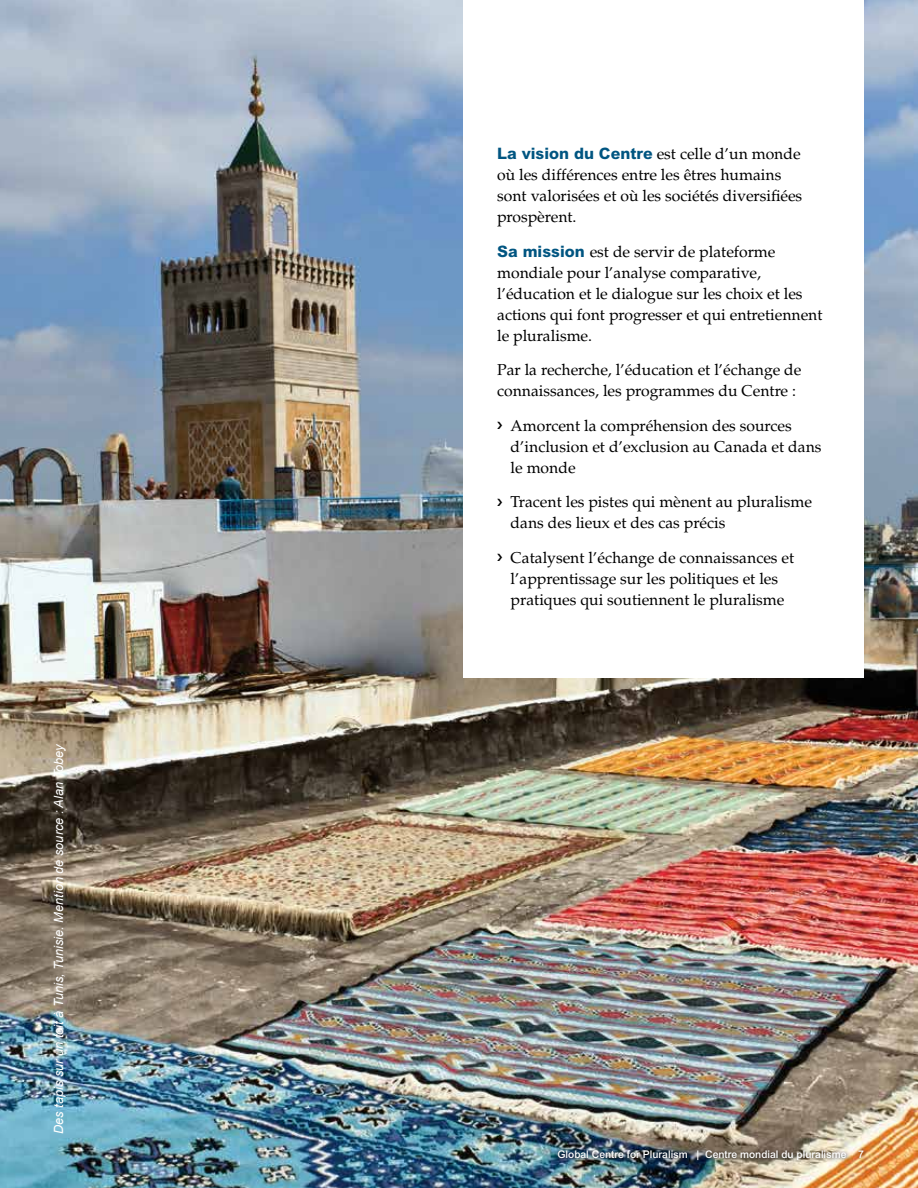
<style>
.page{position:relative;width:918px;height:1188px;background:#fff}
.page>*{position:absolute;margin:0;border:0;box-sizing:border-box;transform-origin:0 0}
.t1{font:15.75px/21px "Palatino";color:#000}
.t2{font:italic 12.75px "Arial";color:#fff}
.t3{font:500 10.5px "Arial";color:#fff}
.s1{font-family:"Arial";font-weight:800;color:#005581}
</style>
<div class="page">
<img style="left:0;top:0;width:918px;height:1188px">
<div style="left:464px;top:0;width:400px;height:677px;background:#fff"></div>
<div style="left:554px;top:1147px;width:313px;height:17px;background:#000;opacity:.75"></div>
<p class="t2" style="left:51px;top:1134px;width:392px;rotate:-90deg">Des tapis sur un toit à Tunis, Tunisie. Mention de source : Alan Tobey</p>
<p class="t1" style="left:497px;top:144px;width:307px"><span class="s1">La vision du Centre</span> est celle d’un monde où les différences entre les êtres humains sont valorisées et où les sociétés diversifiées prospèrent.</p>
<p class="t1" style="left:497px;top:241px;width:327px"><span class="s1">Sa mission</span> est de servir de plateforme mondiale pour l’analyse comparative, l’éducation et le dialogue sur les choix et les actions qui font progresser et qui entretiennent le pluralisme.</p>
<p class="t1" style="left:497px;top:360px;width:306px">Par la recherche, l’éducation et l’échange de connaissances, les programmes du Centre :</p>
<p class="t1" style="left:511px;top:415px;width:312px">Amorcent la compréhension des sources d’inclusion et d’exclusion au Canada et dans le monde</p>
<p class="t1" style="left:511px;top:492px;width:303px">Tracent les pistes qui mènent au pluralisme dans des lieux et des cas précis</p>
<p class="t1" style="left:511px;top:547px;width:285px">Catalysent l’échange de connaissances et l’apprentissage sur les politiques et les pratiques qui soutiennent le pluralisme</p>
<p class="t3" style="left:557px;top:1149px;width:308px">Global Centre for Pluralism | Centre mondial du pluralisme 7</p>
</div>
